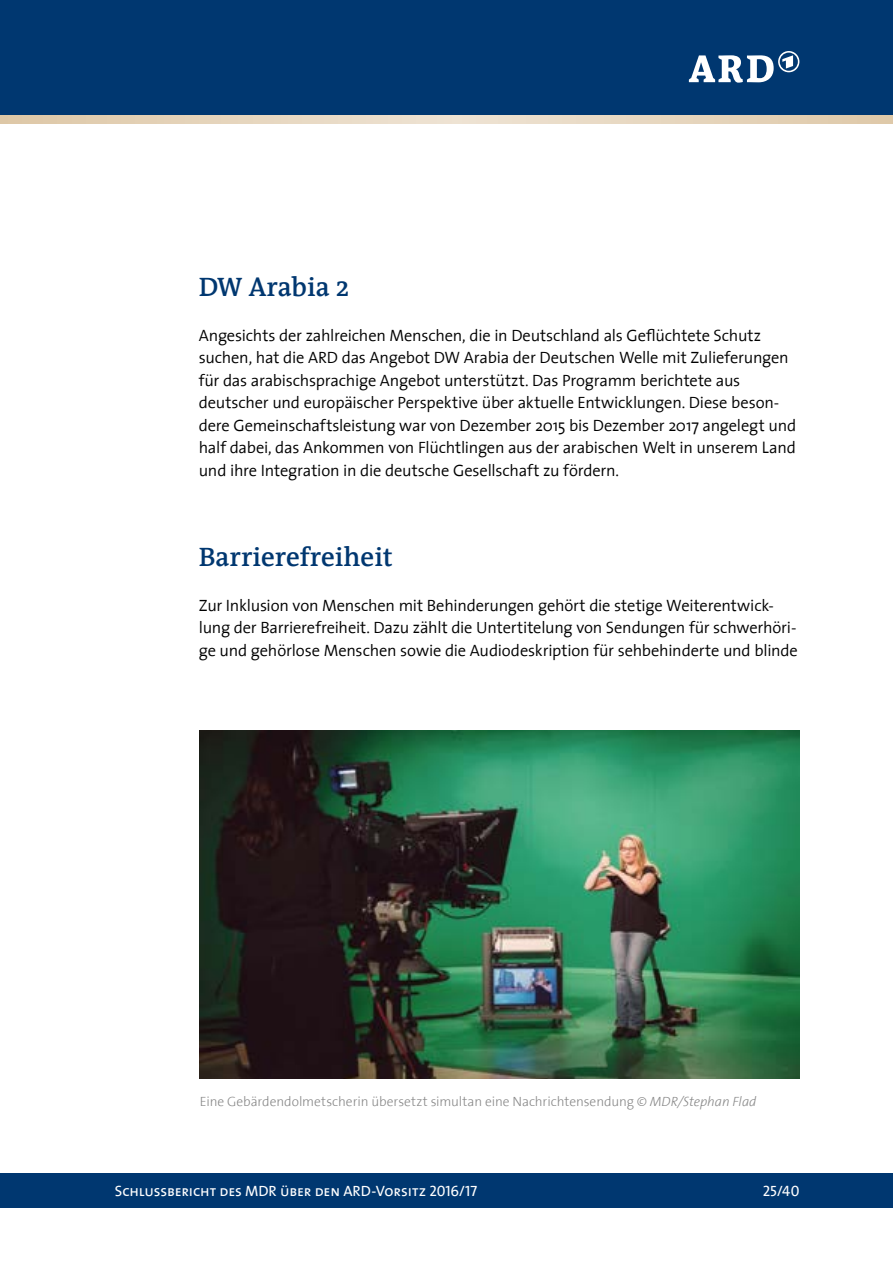
<style>
.page{position:relative;width:893px;height:1263px;background:#fff}
.page>*{position:absolute;margin:0;border:0;box-sizing:border-box;transform-origin:0 0}
.t1{font:600 27px "The Antiqua B6";color:#003770}
.t2{font:300 16.5px/22.5px "The Sans 4";letter-spacing:-.015em;color:#000}
.t3{font:15px "The Sans 5 Regular Caps";letter-spacing:-.01em;color:#fff}
.t4{font:300 13.5px "The Sans B3";letter-spacing:-.005em;color:#878787}
.s1{font-style:italic}
</style>
<div class="page">
<div style="left:0;top:1174px;width:893px;height:34px;background:#003770"></div>
<svg style="left:1px;top:115px;width:892px;height:8px;background:#e5d5bd"></svg>
<div style="left:0;top:0;width:893px;height:115px;background:#003770"></div>
<svg style="left:689px;top:51px;width:110px;height:32px"></svg>
<img style="left:200px;top:730px;width:599px;height:349px">
<h1 class="t1" style="left:199px;top:272px;width:152px">DW Arabia 2</h1>
<p class="t2" style="left:199px;top:323px;width:599px">Angesichts der zahlreichen Menschen, die in Deutschland als Geflüchtete Schutz suchen, hat die ARD das Angebot DW Arabia der Deutschen Welle mit Zulieferungen für das arabischsprachige Angebot unterstützt. Das Programm berichtete aus deutscher und europäischer Perspektive über aktuelle Entwicklungen. Diese beson&shy;dere Gemeinschaftsleistung war von Dezember 2015 bis Dezember 2017 angelegt und half dabei, das Ankommen von Flüchtlingen aus der arabischen Welt in unserem Land und ihre Integration in die deutsche Gesellschaft zu fördern.</p>
<h1 class="t1" style="left:199px;top:542px;width:196px">Barrierefreiheit</h1>
<p class="t2" style="left:199px;top:593px;width:601px">Zur Inklusion von Menschen mit Behinderungen gehört die stetige Weiterentwick&shy;lung der Barrierefreiheit. Dazu zählt die Untertitelung von Sendungen für schwerhöri&shy;ge und gehörlose Menschen sowie die Audiodeskription für sehbehinderte und blinde</p>
<p class="t4" style="left:200px;top:1094px;width:558px">Eine Gebärdendolmetscherin übersetzt simultan eine Nachrichtensendung <span class="s1">© MDR/Stephan Flad</span></p>
<p class="t3" style="left:115px;top:1179px;width:364px">Schlussbericht des MDR über den ARD-Vorsitz 2016/17</p>
<p class="t3" style="left:763px;top:1179px;width:38px">25/40</p>
</div>
